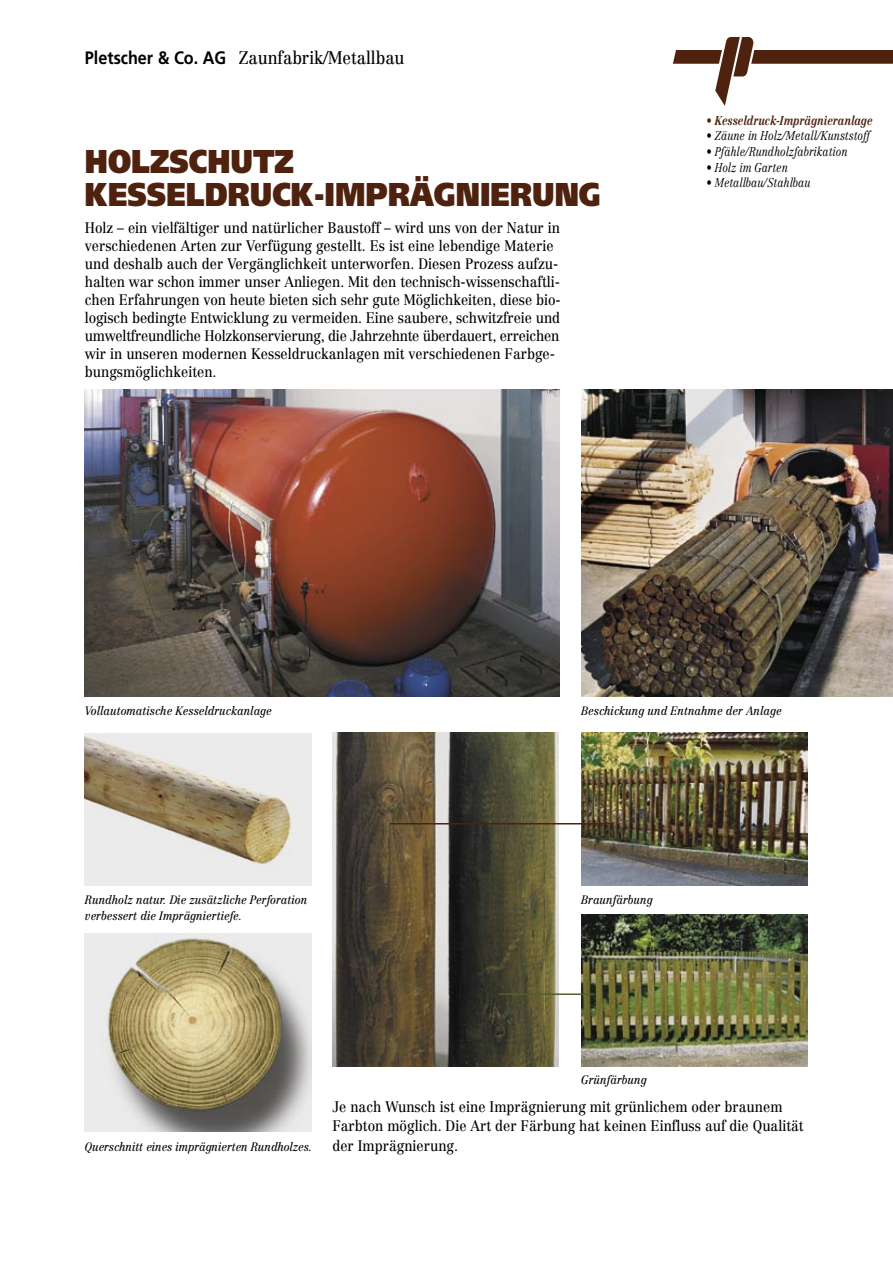
<style>
.page{position:relative;width:893px;height:1263px;background:#fff}
.page>*{position:absolute;margin:0;border:0;box-sizing:border-box;transform-origin:0 0}
.t1{font:900 33px/33px "Frutiger";color:#4e220f;scale:.86 1}
.t2{font:18px "Centennial";color:#000;scale:.9 1}
.t3{font:15px/18px "Centennial";color:#000;scale:.9 1}
.t4{font:italic 300 12.6px "Centennial";color:#000;scale:.82 1}
.t5{font:italic 700 12.6px "Centennial";color:#4e220f;scale:.82 1}
.t6{font:italic 12px/16.5px "Centennial";color:#000;scale:.9 1}
.s1{font-family:"Frutiger";font-weight:700}
.s2{font-weight:300}
</style>
<div class="page">
<img style="left:84px;top:37px;width:809px;height:1095px">
<p class="t2" style="left:85px;top:47px;width:357px"><span class="s1">Pletscher &amp; Co. AG</span> Zaunfabrik/Metallbau</p>
<p class="t1" style="left:85px;top:145px;width:602px">HOLZSCHUTZ<br>KESSELDRUCK-IMPRÄGNIERUNG</p>
<p class="t3" style="left:85px;top:219px;width:530px">Holz – ein vielfältiger und natürlicher Baustoff – wird uns von der Natur in verschiedenen Arten zur Verfügung gestellt. Es ist eine lebendige Materie und deshalb auch der Vergänglichkeit unterworfen. Diesen Prozess aufzu&shy;halten war schon immer unser Anliegen. Mit den technisch-wissenschaftli&shy;chen Erfahrungen von heute bieten sich sehr gute Möglichkeiten, diese bio&shy;logisch bedingte Entwicklung zu vermeiden. Eine saubere, schwitzfreie und umweltfreundliche Holzkonservierung, die Jahrzehnte überdauert, erreichen wir in unseren modernen Kesseldruckanlagen mit verschiedenen Farbge&shy;bungsmöglichkeiten.</p>
<p class="t5" style="left:706px;top:113px;width:204px"><span class="s2">•</span> Kesseldruck-Imprägnieranlage</p>
<p class="t4" style="left:706px;top:128px;width:201px">• Zäune in Holz/Metall/Kunststoff</p>
<p class="t4" style="left:706px;top:144px;width:173px">• Pfähle/Rundholzfabrikation</p>
<p class="t4" style="left:706px;top:159px;width:101px">• Holz im Garten</p>
<p class="t4" style="left:706px;top:175px;width:128px">• Metallbau/Stahlbau</p>
<p class="t6" style="left:85px;top:702px;width:209px">Vollautomatische Kesseldruckanlage</p>
<p class="t6" style="left:581px;top:702px;width:224px">Beschickung und Entnahme der Anlage</p>
<p class="t6" style="left:85px;top:891px;width:249px">Rundholz natur. Die zusätzliche Perforation verbessert die Imprägniertiefe.</p>
<p class="t6" style="left:581px;top:891px;width:81px">Braunfärbung</p>
<p class="t6" style="left:85px;top:1138px;width:254px">Querschnitt eines imprägnierten Rundholzes.</p>
<p class="t6" style="left:581px;top:1072px;width:74px">Grünfärbung</p>
<p class="t3" style="left:332px;top:1097px;width:525px;line-height:19.5px">Je nach Wunsch ist eine Imprägnierung mit grünlichem oder braunem<br>Farbton möglich. Die Art der Färbung hat keinen Einfluss auf die Qualität der Imprägnierung.</p>
</div>
